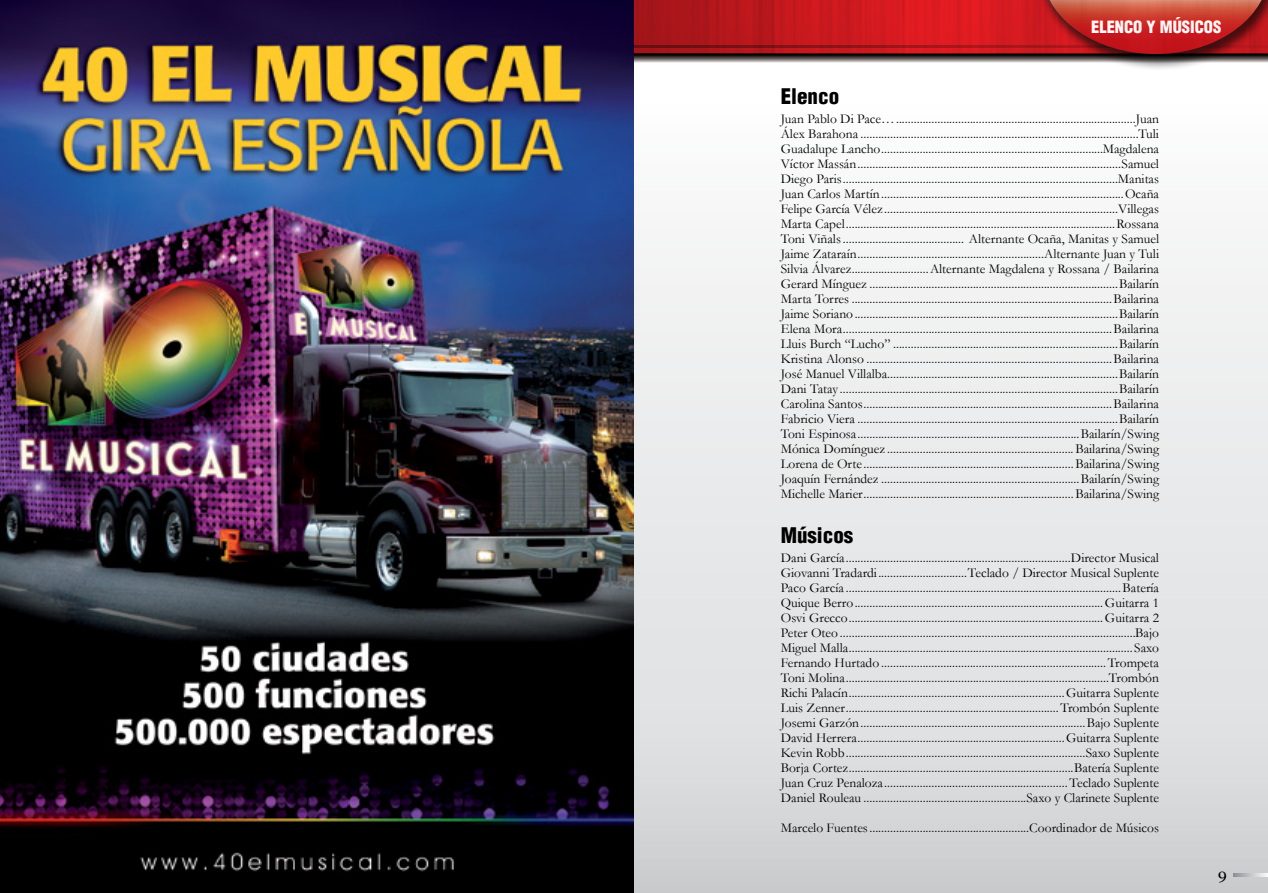
<style>
.page{position:relative;width:1268px;height:893px;background:#fff}
.page>*{position:absolute;margin:0;border:0;box-sizing:border-box;transform-origin:0 0}
.t1{font:900 condensed 21px "Helvetica";color:#000}
.t2{font:900 condensed 16.5px "Helvetica";color:#fff}
.t3{font:16.5px "Constantia";color:#000}
.t4{font:13.5px/15px "Garamond";color:#000;text-align:justify}
</style>
<div class="page">
<div style="left:634px;top:0;width:633px;height:893px;background:linear-gradient(to bottom,#fff,#d3d5d6)"></div>
<svg style="left:633px;top:53px;width:400px;height:9px"></svg>
<svg style="left:1232px;top:873px;width:35px;height:3px"></svg>
<svg style="left:633px;top:0;width:400px;height:53px"></svg>
<img style="left:0;top:0;width:633px;height:893px">
<div style="left:1036px;top:0;width:231px;height:71px;background:#000;opacity:.61"></div>
<div style="left:1033px;top:0;width:234px;height:62px;background:#000;opacity:.75"></div>
<svg style="left:1042px;top:0;width:225px;height:54px"></svg>
<p class="t2" style="left:1090px;top:17px;width:132px">ELENCO Y MÚSICOS</p>
<h1 class="t1" style="left:780px;top:83px;width:60px">Elenco</h1>
<p class="t4" style="left:780px;top:111px;width:380px">Juan Pablo Di Pace….................................................................................Juan Álex Barahona ..............................................................................................Tuli Guadalupe Lancho...........................................................................Magdalena Víctor Massán.........................................................................................Samuel Diego Paris.............................................................................................Manitas Juan Carlos Martín..................................................................................Ocaña Felipe García Vélez...............................................................................Villegas Marta Capel...........................................................................................Rossana Toni Viñals......................................... Alternante Ocaña, Manitas y Samuel Jaime Zataraín...............................................................Alternante Juan y Tuli Silvia Álvarez..........................Alternante Magdalena y Rossana / Bailarina Gerard Mínguez ....................................................................................Bailarín Marta Torres ........................................................................................Bailarina Jaime Soriano.........................................................................................Bailarín Elena Mora...........................................................................................Bailarina Lluis Burch “Lucho” ............................................................................Bailarín Kristina Alonso ...................................................................................Bailarina José Manuel Villalba..............................................................................Bailarín Dani Tatay ..............................................................................................Bailarín Carolina Santos....................................................................................Bailarina Fabricio Viera ........................................................................................Bailarín Toni Espinosa...........................................................................Bailarín/Swing Mónica Domínguez ...............................................................Bailarina/Swing Lorena de Orte .......................................................................Bailarina/Swing Joaquín Fernández ...................................................................Bailarín/Swing Michelle Marier.......................................................................Bailarina/Swing</p>
<h1 class="t1" style="left:780px;top:522px;width:74px">Músicos</h1>
<p class="t4" style="left:780px;top:550px;width:380px">Dani García............................................................................Director Musical Giovanni Tradardi..............................Teclado / Director Musical Suplente Paco García .............................................................................................Batería Quique Berro....................................................................................Guitarra 1<br>Osvi Grecco......................................................................................Guitarra 2<br>Peter Oteo ....................................................................................................Bajo Miguel Malla................................................................................................Saxo Fernando Hurtado ............................................................................Trompeta Toni Molina.........................................................................................Trombón Richi Palacín.........................................................................Guitarra Suplente Luis Zenner........................................................................Trombón Suplente Josemi Garzón............................................................................Bajo Suplente David Herrera......................................................................Guitarra Suplente Kevin Robb.................................................................................Saxo Suplente Borja Cortez............................................................................Batería Suplente Juan Cruz Penaloza..............................................................Teclado Suplente Daniel Rouleau .......................................................Saxo y Clarinete Suplente</p>
<p class="t4" style="left:780px;top:820px;width:379px">Marcelo Fuentes......................................................Coordinador de Músicos</p>
<p class="t3" style="left:1217px;top:862px;width:11px">9</p>
</div>
